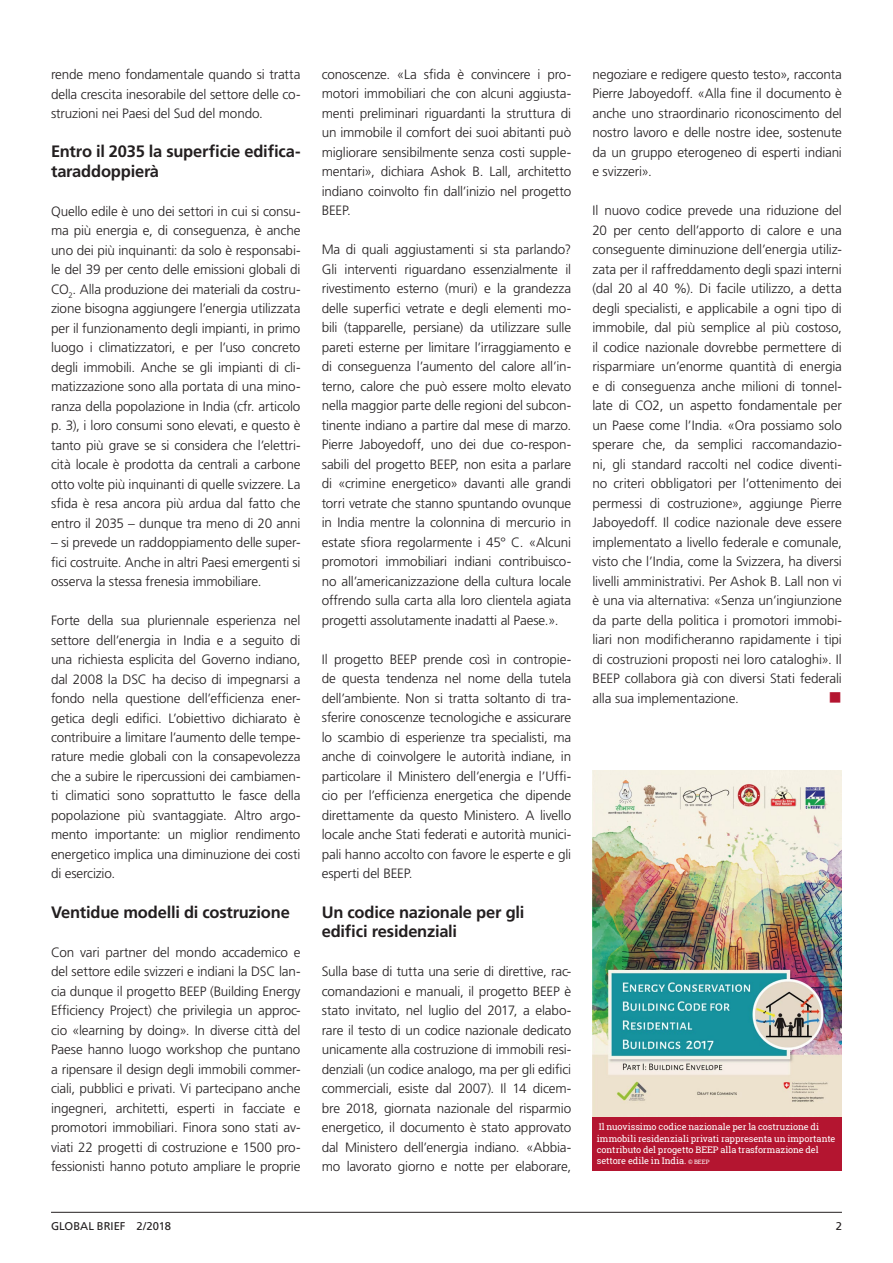
<style>
.page{position:relative;width:893px;height:1263px;background:#fff}
.page>*{position:absolute;margin:0;border:0;box-sizing:border-box;transform-origin:0 0}
.t1{font:18px "Wingdings";color:#b41530}
.t2{font:700 16.5px/19.5px "Frutiger LT Pro";letter-spacing:-.015em;color:#231f20}
.t3{font:300 13.5px/19.5px "Frutiger LT Pro";letter-spacing:-.01em;color:#231f20;text-align:justify}
.t4{font:11.25px "Frutiger LT Pro";color:#231f20}
.t5{font:9.15px/11.4px "Roboto Slab";letter-spacing:-.005em;color:#fff}
.s1{font-size:9px}
.s2{font-size:6px}
</style>
<div class="page">
<hr style="left:51px;top:1212px;width:791px;height:1px;background:#231f20">
<img style="left:592px;top:771px;width:250px;height:346px">
<div style="left:592px;top:1117px;width:250px;height:54px;background:#b41530"></div>
<p class="t3" style="left:51px;top:65px;width:251px">rende meno fondamentale quando si tratta della crescita inesorabile del settore delle co&shy;struzioni nei Paesi del Sud del mondo.</p>
<p class="t2" style="left:51px;top:142px;width:251px">Entro il 2035 la superficie edifica&shy;taraddoppierà</p>
<p class="t3" style="left:51px;top:201px;width:251px">Quello edile è uno dei settori in cui si consu&shy;ma più energia e, di conseguenza, è anche uno dei più inquinanti: da solo è responsabi&shy;le del 39 per cento delle emissioni globali di CO<sub>2</sub>. Alla produzione dei materiali da costru&shy;zione bisogna aggiungere l’energia utilizzata per il funzionamento degli impianti, in primo luogo i climatizzatori, e per l’uso concreto degli immobili. Anche se gli impianti di cli&shy;matizzazione sono alla portata di una mino&shy;ranza della popolazione in India (cfr. articolo p. 3), i loro consumi sono elevati, e questo è tanto più grave se si considera che l’elettri&shy;cità locale è prodotta da centrali a carbone otto volte più inquinanti di quelle svizzere. La sfida è resa ancora più ardua dal fatto che entro il 2035 – dunque tra meno di 20 anni</p>
<p class="t3" style="left:51px;top:533px;width:251px">– si prevede un raddoppiamento delle super&shy;fici costruite. Anche in altri Paesi emergenti si osserva la stessa frenesia immobiliare.</p>
<p class="t3" style="left:51px;top:611px;width:251px">Forte della sua pluriennale esperienza nel settore dell’energia in India e a seguito di una richiesta esplicita del Governo indiano, dal 2008 la DSC ha deciso di impegnarsi a fondo nella questione dell’efficienza ener&shy;getica degli edifici. L’obiettivo dichiarato è contribuire a limitare l’aumento delle tempe&shy;rature medie globali con la consapevolezza che a subire le ripercussioni dei cambiamen&shy;ti climatici sono soprattutto le fasce della popolazione più svantaggiate. Altro argo&shy;mento importante: un miglior rendimento energetico implica una diminuzione dei costi di esercizio.</p>
<p class="t2" style="left:51px;top:902px;width:240px">Ventidue modelli di costruzione</p>
<p class="t3" style="left:51px;top:942px;width:251px">Con vari partner del mondo accademico e del settore edile svizzeri e indiani la DSC lan&shy;cia dunque il progetto BEEP (Building Energy Efficiency Project) che privilegia un approc&shy;cio «learning by doing». In diverse città del Paese hanno luogo workshop che puntano a ripensare il design degli immobili commer&shy;ciali, pubblici e privati. Vi partecipano anche ingegneri, architetti, esperti in facciate e promotori immobiliari. Finora sono stati av&shy;viati 22 progetti di costruzione e 1500 pro&shy;fessionisti hanno potuto ampliare le proprie</p>
<p class="t3" style="left:322px;top:65px;width:251px">conoscenze. «La sfida è convincere i pro&shy;motori immobiliari che con alcuni aggiusta&shy;menti preliminari riguardanti la struttura di un immobile il comfort dei suoi abitanti può migliorare sensibilmente senza costi supple&shy;mentari», dichiara Ashok B. Lall, architetto indiano coinvolto fin dall’inizio nel progetto BEEP.</p>
<p class="t3" style="left:322px;top:240px;width:251px">Ma di quali aggiustamenti si sta parlando?<br>Gli interventi riguardano essenzialmente il rivestimento esterno (muri) e la grandezza delle superfici vetrate e degli elementi mo&shy;bili (tapparelle, persiane) da utilizzare sulle pareti esterne per limitare l’irraggiamento e di conseguenza l’aumento del calore all’in&shy;terno, calore che può essere molto elevato nella maggior parte delle regioni del subcon&shy;tinente indiano a partire dal mese di marzo.<br>Pierre Jaboyedoff, uno dei due co-respon&shy;sabili del progetto BEEP, non esita a parlare di «crimine energetico» davanti alle grandi torri vetrate che stanno spuntando ovunque in India mentre la colonnina di mercurio in estate sfiora regolarmente i 45° C. «Alcuni promotori immobiliari indiani contribuisco&shy;no all’americanizzazione della cultura locale offrendo sulla carta alla loro clientela agiata progetti assolutamente inadatti al Paese.».</p>
<p class="t3" style="left:322px;top:649px;width:251px">Il progetto BEEP prende così in contropie&shy;de questa tendenza nel nome della tutela dell’ambiente. Non si tratta soltanto di tra&shy;sferire conoscenze tecnologiche e assicurare lo scambio di esperienze tra specialisti, ma anche di coinvolgere le autorità indiane, in particolare il Ministero dell’energia e l’Uffi&shy;cio per l’efficienza energetica che dipende direttamente da questo Ministero. A livello locale anche Stati federati e autorità munici&shy;pali hanno accolto con favore le esperte e gli esperti del BEEP.</p>
<p class="t2" style="left:322px;top:902px;width:204px">Un codice nazionale per gli edifici residenziali</p>
<p class="t3" style="left:322px;top:962px;width:251px">Sulla base di tutta una serie di direttive, rac&shy;comandazioni e manuali, il progetto BEEP è stato invitato, nel luglio del 2017, a elabo&shy;rare il testo di un codice nazionale dedicato unicamente alla costruzione di immobili resi&shy;denziali (un codice analogo, ma per gli edifici commerciali, esiste dal 2007). Il 14 dicem&shy;bre 2018, giornata nazionale del risparmio energetico, il documento è stato approvato dal Ministero dell’energia indiano. «Abbia&shy;mo lavorato giorno e notte per elaborare,</p>
<p class="t3" style="left:592px;top:65px;width:251px">negoziare e redigere questo testo», racconta Pierre Jaboyedoff. «Alla fine il documento è anche uno straordinario riconoscimento del nostro lavoro e delle nostre idee, sostenute da un gruppo eterogeneo di esperti indiani e svizzeri».</p>
<p class="t3" style="left:592px;top:201px;width:251px">Il nuovo codice prevede una riduzione del 20 per cento dell’apporto di calore e una conseguente diminuzione dell’energia utiliz&shy;zata per il raffreddamento degli spazi interni (dal 20 al 40 %). Di facile utilizzo, a detta degli specialisti, e applicabile a ogni tipo di immobile, dal più semplice al più costoso, il codice nazionale dovrebbe permettere di risparmiare un’enorme quantità di energia e di conseguenza anche milioni di tonnel&shy;late di CO2, un aspetto fondamentale per un Paese come l’India. «Ora possiamo solo sperare che, da semplici raccomandazio&shy;ni, gli standard raccolti nel codice diventi&shy;no criteri obbligatori per l’ottenimento dei permessi di costruzione», aggiunge Pierre Jaboyedoff. Il codice nazionale deve essere implementato a livello federale e comunale, visto che l’India, come la Svizzera, ha diversi livelli amministrativi. Per Ashok B. Lall non vi è una via alternativa: «Senza un’ingiunzione da parte della politica i promotori immobi&shy;liari non modificheranno rapidamente i tipi di costruzioni proposti nei loro cataloghi». Il BEEP collabora già con diversi Stati federali alla sua implementazione.</p>
<h1 class="t1" style="left:828px;top:688px;width:15px">■</h1>
<p class="t5" style="left:597px;top:1121px;width:240px">Il nuovissimo codice nazionale per la costruzione di immobili residenziali privati rappresenta un importante contributo del progetto BEEP alla trasformazione del settore edile in India<span class="s1">.</span> <span class="s2">© BEEP</span></p>
<p class="t4" style="left:51px;top:1219px;width:121px">GLOBAL BRIEF 2/2018</p>
<p class="t4" style="left:836px;top:1219px;width:8px">2</p>
</div>
